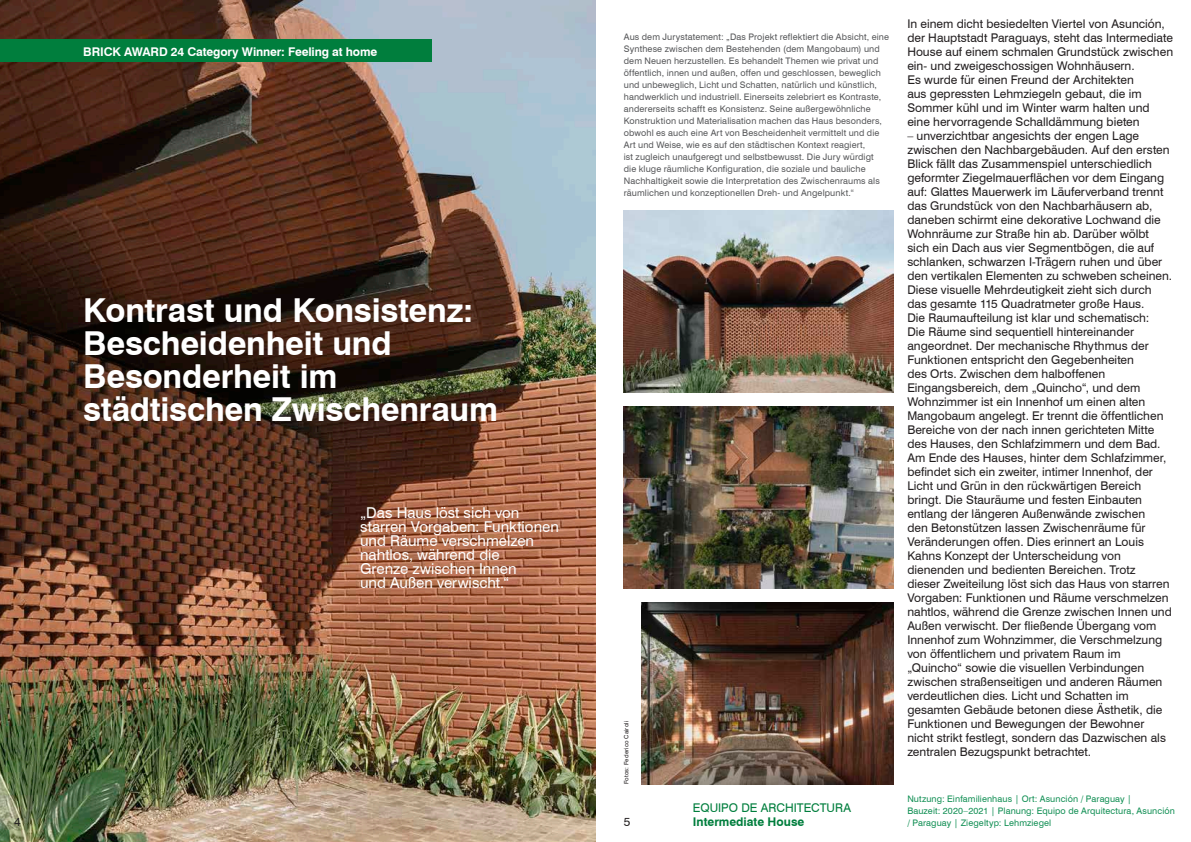
<style>
.page{position:relative;width:1191px;height:842px;background:#fff}
.page>*{position:absolute;margin:0;border:0;box-sizing:border-box;transform-origin:0 0}
.t1{font:700 33px/33px "Swiss 721 BT";letter-spacing:-.005em;color:#fff}
.t2{font:15px/14px "Swiss 721 BT";color:#fff}
.t3{font:12px/14px "Swiss 721 BT";color:#231f20}
.t4{font:700 12px "Swiss 721 BT";letter-spacing:-.01em;color:#fff}
.t5{font:12px "Swiss 721 BT";color:#007e3d}
.t6{font:700 12px "Swiss 721 BT";color:#007e3d}
.t7{font:9px/12px "Swiss 721 BT";letter-spacing:.015em;color:#57585a}
.t8{font:9px/12px "Swiss 721 BT";letter-spacing:.015em;color:#139055}
.t9{font:6px "Swiss 721 BT";letter-spacing:.025em;color:#231f20}
</style>
<div class="page">
<img style="left:0;top:0;width:595px;height:842px">
<img style="left:624px;top:210px;width:269px;height:182px">
<img style="left:641px;top:602px;width:252px;height:182px">
<img style="left:624px;top:406px;width:269px;height:182px">
<div style="left:0;top:39px;width:432px;height:23px;background:#007e3d"></div>
<p class="t4" style="left:83px;top:45px;width:295px">BRICK AWARD 24 Category Winner: Feeling at home</p>
<h1 class="t1" style="left:83px;top:294px;width:416px">Kontrast und Konsistenz:<br>Bescheidenheit und<br>Besonderheit im städtischen Zwischenraum</h1>
<p class="t2" style="left:360px;top:506px;width:200px">„Das Haus löst sich von starren Vorgaben: Funktionen und Räume verschmelzen nahtlos, während die<br>Grenze zwischen Innen<br>und Außen verwischt.“</p>
<p class="t7" style="left:624px;top:31px;width:267px">Aus dem Jurystatement: „Das Projekt reflektiert die Absicht, eine Synthese zwischen dem Bestehenden (dem Mangobaum) und dem Neuen herzustellen. Es behandelt Themen wie privat und öffentlich, innen und außen, offen und geschlossen, beweglich und unbeweglich, Licht und Schatten, natürlich und künstlich, handwerklich und industriell. Einerseits zelebriert es Kontraste, andererseits schafft es Konsistenz. Seine außergewöhnliche Konstruktion und Materialisation machen das Haus besonders, obwohl es auch eine Art von Bescheidenheit vermittelt und die Art und Weise, wie es auf den städtischen Kontext reagiert,<br>ist zugleich unaufgeregt und selbstbewusst. Die Jury würdigt<br>die kluge räumliche Konfiguration, die soziale und bauliche Nachhaltigkeit sowie die Interpretation des Zwischenraums als räumlichen und konzeptionellen Dreh- und Angelpunkt.“</p>
<p class="t9" style="left:622px;top:784px;width:65px;rotate:-90deg">Fotos: Federico Cairoli</p>
<p class="t3" style="left:14px;top:815px;width:8px">4</p>
<p class="t3" style="left:624px;top:815px;width:8px">5</p>
<p class="t5" style="left:693px;top:801px;width:160px">EQUIPO DE ARCHITECTURA</p>
<p class="t6" style="left:693px;top:815px;width:113px">Intermediate House</p>
<p class="t3" style="left:907px;top:17px;width:267px">In einem dicht besiedelten Viertel von Asunción, der Hauptstadt Paraguays, steht das Intermediate House auf einem schmalen Grundstück zwischen ein- und zweigeschossigen Wohnhäusern.<br>Es wurde für einen Freund der Architekten<br>aus gepressten Lehmziegeln gebaut, die im Sommer kühl und im Winter warm halten und eine hervorragende Schalldämmung bieten</p>
<p class="t3" style="left:907px;top:129px;width:266px">– unverzichtbar angesichts der engen Lage zwischen den Nachbargebäuden. Auf den ersten Blick fällt das Zusammenspiel unterschiedlich geformter Ziegelmauerflächen vor dem Eingang auf: Glattes Mauerwerk im Läuferverband trennt das Grundstück von den Nachbarhäusern ab, daneben schirmt eine dekorative Lochwand die Wohnräume zur Straße hin ab. Darüber wölbt sich ein Dach aus vier Segmentbögen, die auf schlanken, schwarzen I-Trägern ruhen und über den vertikalen Elementen zu schweben scheinen.<br>Diese visuelle Mehrdeutigkeit zieht sich durch das gesamte 115 Quadratmeter große Haus.<br>Die Raumaufteilung ist klar und schematisch:<br>Die Räume sind sequentiell hintereinander angeordnet. Der mechanische Rhythmus der Funktionen entspricht den Gegebenheiten<br>des Orts. Zwischen dem halboffenen Eingangsbereich, dem „Quincho“, und dem Wohnzimmer ist ein Innenhof um einen alten Mangobaum angelegt. Er trennt die öffentlichen Bereiche von der nach innen gerichteten Mitte des Hauses, den Schlafzimmern und dem Bad.<br>Am Ende des Hauses, hinter dem Schlafzimmer, befindet sich ein zweiter, intimer Innenhof, der Licht und Grün in den rückwärtigen Bereich bringt. Die Stauräume und festen Einbauten entlang der längeren Außenwände zwischen<br>den Betonstützen lassen Zwischenräume für Veränderungen offen. Dies erinnert an Louis Kahns Konzept der Unterscheidung von dienenden und bedienten Bereichen. Trotz<br>dieser Zweiteilung löst sich das Haus von starren Vorgaben: Funktionen und Räume verschmelzen nahtlos, während die Grenze zwischen Innen und Außen verwischt. Der fließende Übergang vom Innenhof zum Wohnzimmer, die Verschmelzung von öffentlichem und privatem Raum im „Quincho“ sowie die visuellen Verbindungen zwischen straßenseitigen und anderen Räumen verdeutlichen dies. Licht und Schatten im gesamten Gebäude betonen diese Ästhetik, die Funktionen und Bewegungen der Bewohner nicht strikt festlegt, sondern das Dazwischen als zentralen Bezugspunkt betrachtet.</p>
<p class="t8" style="left:907px;top:793px;width:269px">Nutzung: Einfamilienhaus | Ort: Asunción / Paraguay |<br>Bauzeit: 2020–2021 | Planung: Equipo de Arquitectura, Asunción / Paraguay | Ziegeltyp: Lehmziegel</p>
</div>
